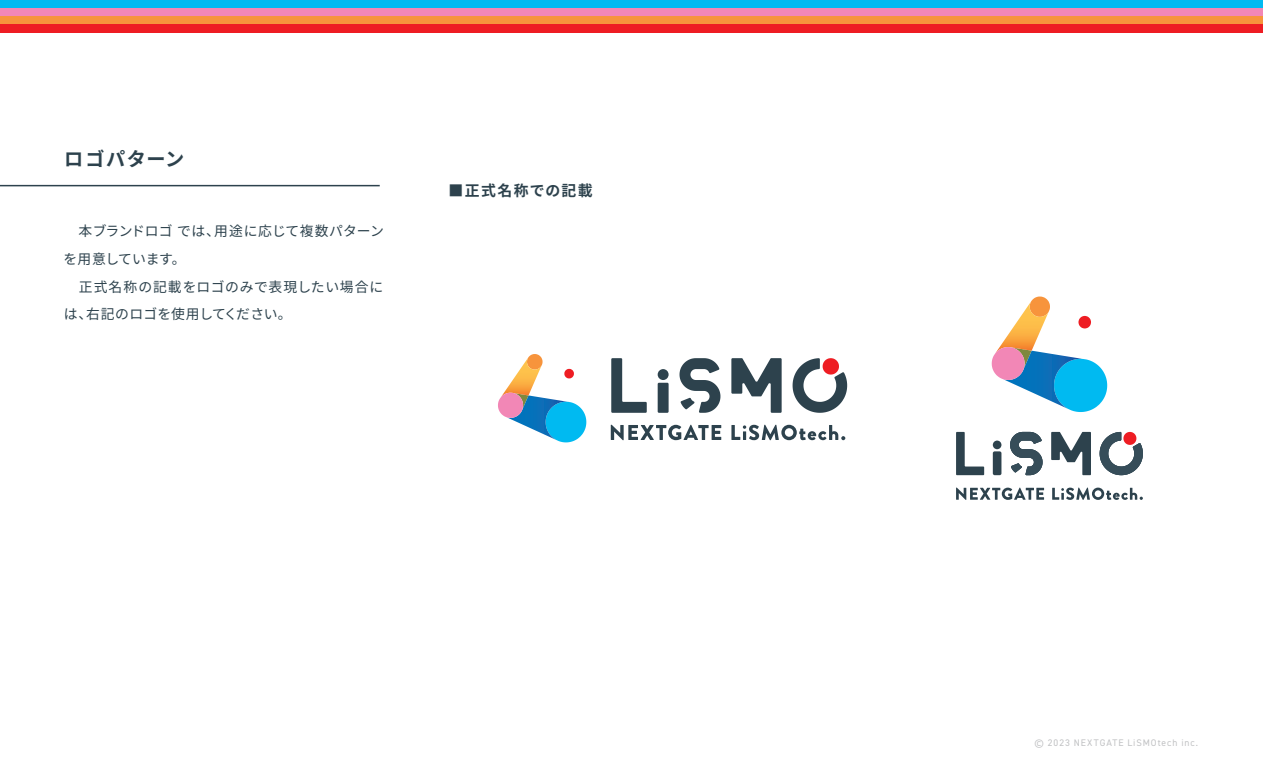
<style>
.page{position:relative;width:1263px;height:766px;background:#fff}
.page>*{position:absolute;margin:0;border:0;box-sizing:border-box;transform-origin:0 0}
.t1{font:700 19.2px "Source Han Sans JP";letter-spacing:.075em;color:#2d424d}
.t2{font:700 14.85px "Source Han Sans JP";letter-spacing:.1em;color:#2d424d}
.t3{font:13.8px/27.6px "Source Han Sans JP";letter-spacing:.03em;color:#2d424d}
.t4{font:9.6px "DIN2014";letter-spacing:.1em;color:#c1c2c4}
</style>
<div class="page">
<div style="left:0;top:0;width:1263px;height:8px;background:#00baf1"></div>
<div style="left:0;top:8px;width:1263px;height:8px;background:#f287b6"></div>
<div style="left:0;top:16px;width:1263px;height:8px;background:#f7943c"></div>
<div style="left:0;top:24px;width:1263px;height:8px;background:#ee1d23"></div>
<hr style="left:0;top:185px;width:380px;height:1px;background:#2d424d">
<svg style="left:498px;top:354px;width:88px;height:88px"></svg>
<div style="left:658px;top:382px;width:11px;height:30px;background:#2d424d"></div>
<div style="left:658px;top:369px;width:11px;height:11px;background:#2d424d;border-radius:50%"></div>
<svg style="left:679px;top:358px;width:41px;height:54px"></svg>
<svg style="left:731px;top:358px;width:51px;height:54px"></svg>
<svg style="left:611px;top:358px;width:36px;height:54px"></svg>
<svg style="left:792px;top:358px;width:55px;height:54px"></svg>
<svg style="left:611px;top:424px;width:110px;height:16px"></svg>
<svg style="left:731px;top:424px;width:114px;height:16px"></svg>
<svg style="left:992px;top:296px;width:115px;height:116px"></svg>
<div style="left:993px;top:451px;width:8px;height:24px;background:#2d424d;border-radius:2px"></div>
<div style="left:993px;top:440px;width:8px;height:9px;background:#2d424d;border-radius:50%"></div>
<svg style="left:1010px;top:432px;width:32px;height:43px"></svg>
<svg style="left:1051px;top:432px;width:40px;height:43px"></svg>
<svg style="left:956px;top:432px;width:28px;height:43px"></svg>
<svg style="left:1100px;top:432px;width:43px;height:43px"></svg>
<svg style="left:956px;top:487px;width:88px;height:12px"></svg>
<svg style="left:1052px;top:487px;width:91px;height:12px"></svg>
<h1 class="t1" style="left:64px;top:148px;width:122px">ロゴパターン</h1>
<p class="t3" style="left:64px;top:217px;width:322px">　本ブランドロゴ では、用途に応じて複数パターンを用意しています。<br>　正式名称の記載をロゴのみで表現したい場合には、右記のロゴを使用してください。</p>
<p class="t2" style="left:448px;top:182px;width:146px">■正式名称での記載</p>
<p class="t4" style="left:1034px;top:736px;width:165px">© 2023 NEXTGATE LiSMOtech inc.</p>
</div>
